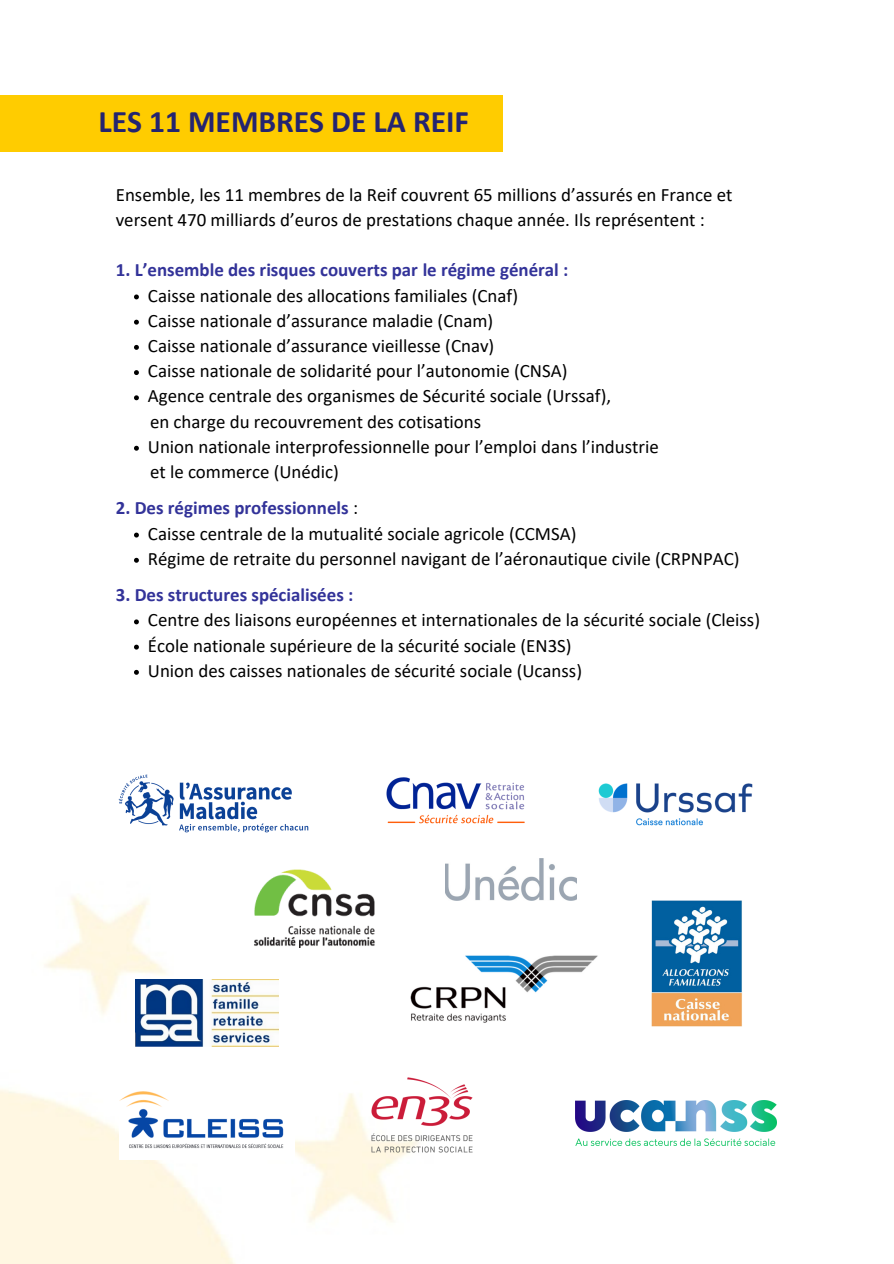
<style>
.page{position:relative;width:894px;height:1264px;background:#fff}
.page>*{position:absolute;margin:0;border:0;box-sizing:border-box;transform-origin:0 0}
.t1{font:700 31.5px "Calibri";color:#242470}
.t2{font:18.9px/25.2px "Calibri";color:#000}
.t3{font:700 18.9px "Calibri";color:#339}
.s1{font-weight:700;color:#339}
</style>
<div class="page">
<svg style="left:134px;top:294px;width:5px;height:5px"></svg>
<svg style="left:134px;top:320px;width:5px;height:4px"></svg>
<svg style="left:134px;top:345px;width:5px;height:5px"></svg>
<svg style="left:134px;top:370px;width:5px;height:5px"></svg>
<svg style="left:134px;top:395px;width:5px;height:5px"></svg>
<svg style="left:134px;top:446px;width:5px;height:4px"></svg>
<svg style="left:134px;top:532px;width:5px;height:5px"></svg>
<svg style="left:134px;top:558px;width:5px;height:4px"></svg>
<svg style="left:134px;top:619px;width:5px;height:5px"></svg>
<svg style="left:134px;top:644px;width:5px;height:5px"></svg>
<svg style="left:134px;top:670px;width:5px;height:4px"></svg>
<img style="left:598px;top:783px;width:155px;height:43px">
<img style="left:445px;top:858px;width:131px;height:42px">
<img style="left:0;top:896px;width:401px;height:367px">
<img style="left:371px;top:1070px;width:101px;height:88px">
<img style="left:410px;top:955px;width:188px;height:68px">
<img style="left:386px;top:777px;width:139px;height:47px">
<img style="left:247px;top:869px;width:144px;height:89px">
<img style="left:651px;top:900px;width:91px;height:126px">
<img style="left:119px;top:1086px;width:176px;height:73px">
<img style="left:118px;top:774px;width:191px;height:59px">
<img style="left:136px;top:979px;width:143px;height:67px">
<div style="left:0;top:96px;width:502px;height:56px;background:#fc0"></div>
<img style="left:575px;top:1100px;width:201px;height:45px">
<h1 class="t1" style="left:98px;top:108px;width:372px">LES 11 MEMBRES DE LA REIF</h1>
<p class="t2" style="left:116px;top:183px;width:618px">Ensemble, les 11 membres de la Reif couvrent 65 millions d’assurés en France et versent 470 milliards d’euros de prestations chaque année. Ils représentent :</p>
<p class="t3" style="left:116px;top:262px;width:454px">1. L’ensemble des risques couverts par le régime général :</p>
<p class="t2" style="left:148px;top:284px;width:512px">Caisse nationale des allocations familiales (Cnaf)<br>Caisse nationale d’assurance maladie (Cnam)<br>Caisse nationale d’assurance vieillesse (Cnav)<br>Caisse nationale de solidarité pour l’autonomie (CNSA)<br>Agence centrale des organismes de Sécurité sociale (Urssaf),<br>en charge du recouvrement des cotisations<br>Union nationale interprofessionnelle pour l’emploi dans l’industrie et le commerce (Unédic)</p>
<p class="t2" style="left:148px;top:497px;width:593px;text-indent:-32px"><span class="s1">2. Des régimes professionnels</span> :<br>Caisse centrale de la mutualité sociale agricole (CCMSA)<br>Régime de retraite du personnel navigant de l’aéronautique civile (CRPNPAC)</p>
<p class="t3" style="left:116px;top:587px;width:239px">3. Des structures spécialisées :</p>
<p class="t2" style="left:148px;top:609px;width:613px">Centre des liaisons européennes et internationales de la sécurité sociale (Cleiss)<br>École nationale supérieure de la sécurité sociale (EN3S)<br>Union des caisses nationales de sécurité sociale (Ucanss)</p>
</div>
